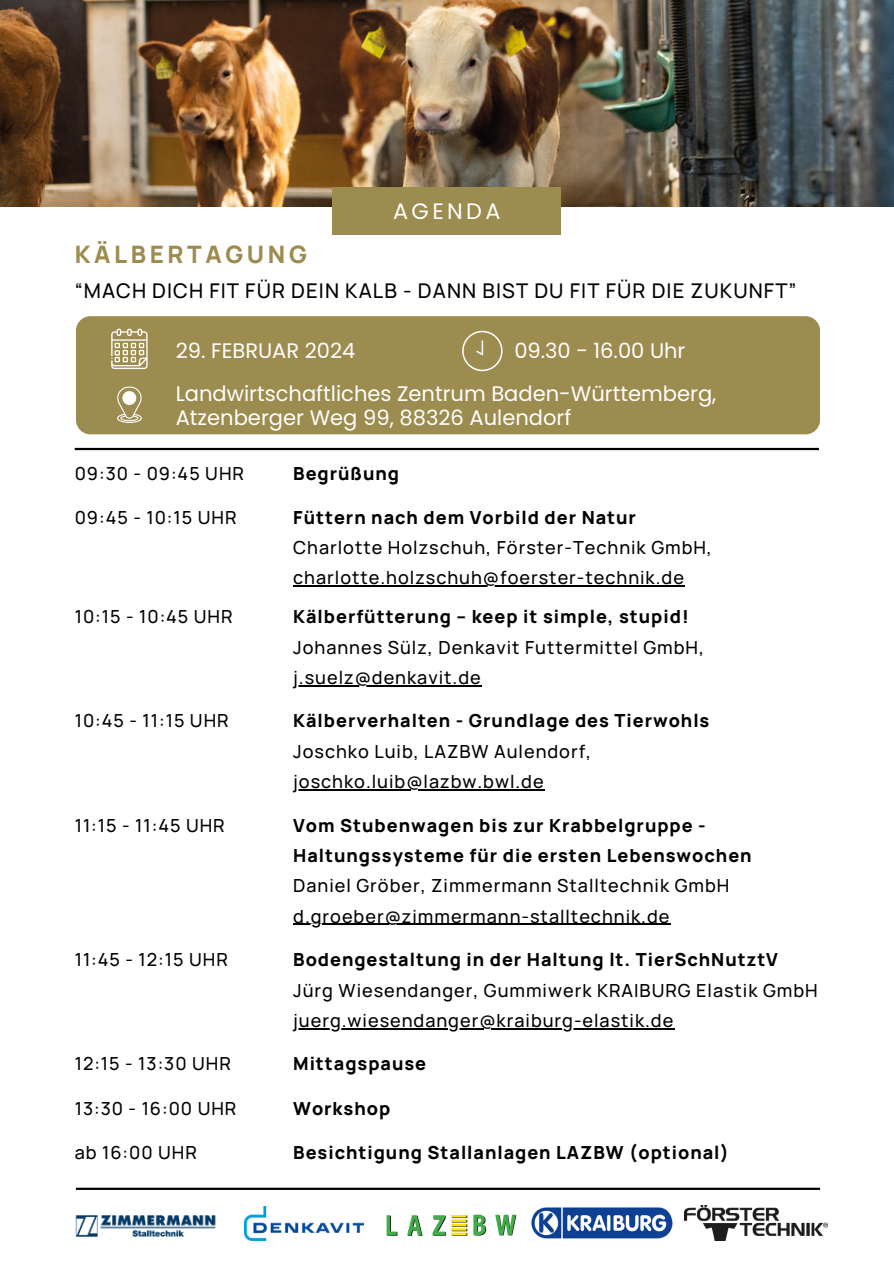
<style>
.page{position:relative;width:894px;height:1264px;background:#fff}
.page>*{position:absolute;margin:0;border:0;box-sizing:border-box;transform-origin:0 0}
.t1{font:800 24px "Manrope";letter-spacing:.15em;color:#9d8c4f}
.t2{font:22.35px "Poppins";letter-spacing:.15em;color:#fff}
.t3{font:21px/23.7px "Poppins";color:#fff}
.t4{font:500 20.25px "Manrope";letter-spacing:.055em;color:#000}
.t5{font:500 18px "Manrope";letter-spacing:.055em;color:#000}
.t6{font:800 18px/30.3px "Manrope";letter-spacing:.055em;color:#000}
</style>
<div class="page">
<img style="left:0;top:0;width:893px;height:206px">
<hr style="left:75px;top:448px;width:743px;height:2px;background:#000">
<div style="left:332px;top:188px;width:229px;height:47px;background:#9d8c4f"></div>
<hr style="left:293px;top:585px;width:391px;height:1px;background:#000">
<hr style="left:293px;top:685px;width:188px;height:1px;background:#000">
<hr style="left:299px;top:789px;width:245px;height:1px;background:#000">
<hr style="left:293px;top:923px;width:377px;height:2px;background:#000">
<hr style="left:299px;top:1028px;width:375px;height:1px;background:#000">
<img style="left:244px;top:1206px;width:120px;height:34px">
<hr style="left:76px;top:1187px;width:743px;height:2px;background:#000">
<img style="left:684px;top:1205px;width:143px;height:35px">
<img style="left:75px;top:1187px;width:169px;height:50px">
<img style="left:531px;top:1207px;width:142px;height:32px">
<img style="left:386px;top:1214px;width:131px;height:22px">
<div style="left:76px;top:316px;width:743px;height:118px;background:#9d8c4f"></div>
<svg style="left:462px;top:331px;width:40px;height:40px;background:#a99b66"></svg>
<svg style="left:111px;top:328px;width:36px;height:41px"></svg>
<svg style="left:117px;top:386px;width:25px;height:37px"></svg>
<p class="t1" style="left:75px;top:237px;width:233px">KÄLBERTAGUNG</p>
<p class="t2" style="left:393px;top:196px;width:109px">AGENDA</p>
<p class="t4" style="left:75px;top:277px;width:723px">“MACH DICH FIT FÜR DEIN KALB - DANN BIST DU FIT FÜR DIE ZUKUNFT”</p>
<p class="t3" style="left:514px;top:338px;width:172px">09.30 - 16.00 Uhr</p>
<p class="t3" style="left:176px;top:338px;width:181px">29. FEBRUAR 2024</p>
<p class="t3" style="left:176px;top:382px;width:542px">Landwirtschaftliches Zentrum Baden-Württemberg,<br>Atzenberger Weg 99, 88326 Aulendorf</p>
<p class="t5" style="left:75px;top:461px;width:171px">09:30 - 09:45 UHR</p>
<p class="t5" style="left:75px;top:504px;width:163px">09:45 - 10:15 UHR</p>
<p class="t5" style="left:75px;top:604px;width:159px">10:15 - 10:45 UHR</p>
<p class="t5" style="left:75px;top:708px;width:155px">10:45 - 11:15 UHR</p>
<p class="t5" style="left:75px;top:812px;width:151px">11:15 - 11:45 UHR</p>
<p class="t5" style="left:75px;top:946px;width:154px">11:45 - 12:15 UHR</p>
<p class="t5" style="left:75px;top:1051px;width:158px">12:15 - 13:30 UHR</p>
<p class="t5" style="left:75px;top:1096px;width:163px">13:30 - 16:00 UHR</p>
<p class="t5" style="left:75px;top:1139px;width:124px">ab 16:00 UHR</p>
<p class="t6" style="left:293px;top:458px;width:107px">Begrüßung</p>
<p class="t6" style="left:293px;top:501px;width:344px">Füttern nach dem Vorbild der Natur</p>
<p class="t5" style="left:293px;top:535px;width:420px">Charlotte Holzschuh, Förster-Technik GmbH,</p>
<p class="t5" style="left:293px;top:565px;width:392px">charlotte.holzschuh@foerster-technik.de</p>
<p class="t6" style="left:293px;top:601px;width:397px">Kälberfütterung – keep it simple, stupid!</p>
<p class="t5" style="left:293px;top:634px;width:412px">Johannes Sülz, Denkavit Futtermittel GmbH,</p>
<p class="t5" style="left:293px;top:665px;width:189px">j.suelz@denkavit.de</p>
<p class="t6" style="left:293px;top:705px;width:417px">Kälberverhalten - Grundlage des Tierwohls</p>
<p class="t5" style="left:293px;top:738px;width:299px">Joschko Luib, LAZBW Aulendorf,</p>
<p class="t5" style="left:293px;top:769px;width:252px">joschko.luib@lazbw.bwl.de</p>
<p class="t6" style="left:293px;top:809px;width:460px">Vom Stubenwagen bis zur Krabbelgruppe -<br>Haltungssysteme für die ersten Lebenswochen</p>
<p class="t5" style="left:293px;top:873px;width:437px">Daniel Gröber, Zimmermann Stalltechnik GmbH</p>
<p class="t5" style="left:293px;top:903px;width:377px">d.groeber@zimmermann-stalltechnik.de</p>
<p class="t6" style="left:293px;top:944px;width:486px">Bodengestaltung in der Haltung lt. TierSchNutztV</p>
<p class="t5" style="left:293px;top:977px;width:526px">Jürg Wiesendanger, Gummiwerk KRAIBURG Elastik GmbH</p>
<p class="t5" style="left:293px;top:1007px;width:381px">juerg.wiesendanger@kraiburg-elastik.de</p>
<p class="t6" style="left:293px;top:1048px;width:134px">Mittagspause</p>
<p class="t6" style="left:293px;top:1093px;width:98px">Workshop</p>
<p class="t6" style="left:293px;top:1136px;width:437px">Besichtigung Stallanlagen LAZBW (optional)</p>
</div>
